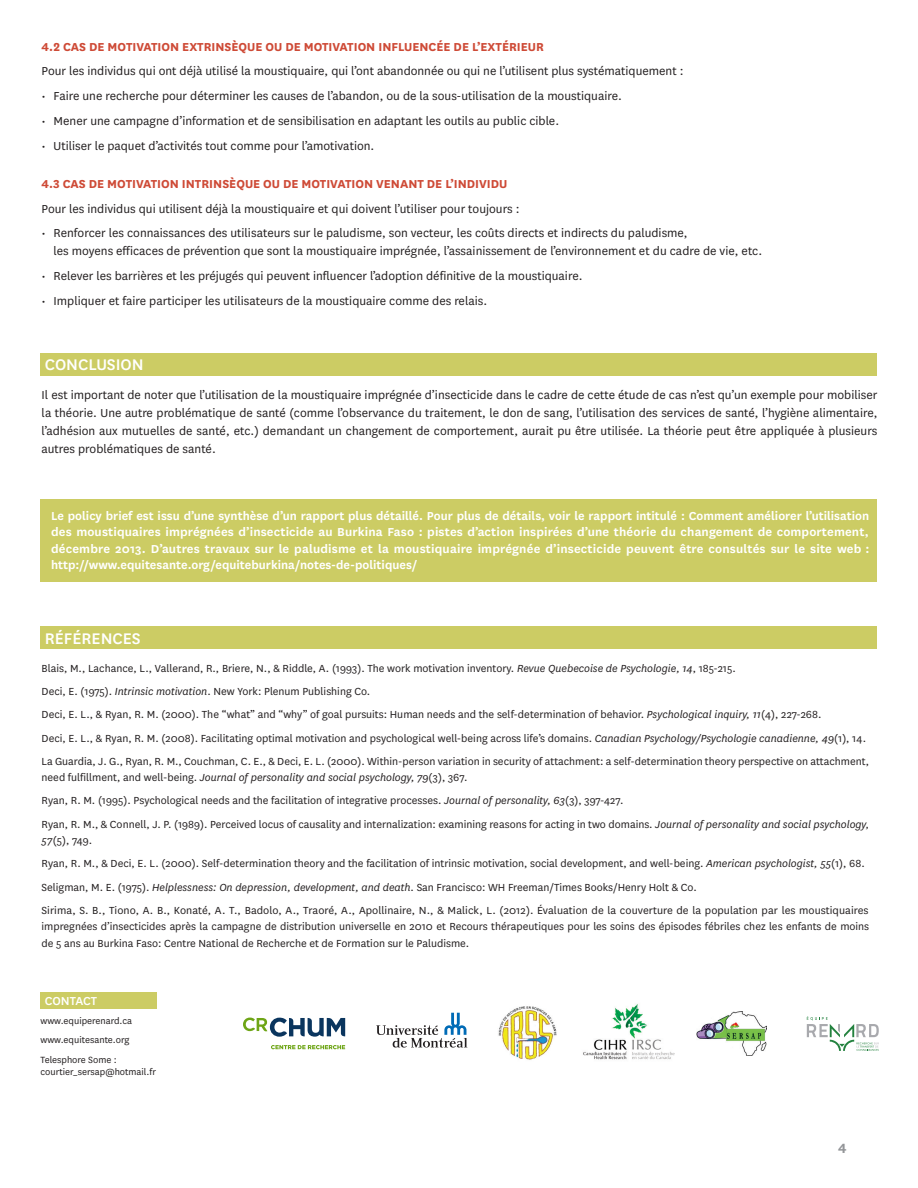
<style>
.page{position:relative;width:918px;height:1188px;background:#fff}
.page>*{position:absolute;margin:0;border:0;box-sizing:border-box;transform-origin:0 0}
.t1{font:500 18px "National";color:#fff}
.t2{font:700 15px "National";color:#939598}
.Texte_courant{font:13.5px/18px "National";color:#231f20;text-align:justify}
.Texte_courant-2{font:600 13.5px/16.2px "National";color:#fff;text-align:justify}
.Texte_courant-3{font:700 13.5px "National";color:#ce4a36}
.t3{font:500 13.5px "National";color:#fff}
.Texte_courant-4{font:12px/16.5px "National";color:#231f20}
.Texte_courant-5{font:10.5px/12.6px "National";color:#231f20}
.s1{font-style:italic}
</style>
<div class="page">
<div style="left:40px;top:353px;width:838px;height:22px;background:#cccc64"></div>
<div style="left:40px;top:499px;width:838px;height:83px;background:#cccc64"></div>
<div style="left:40px;top:627px;width:838px;height:22px;background:#cccc64"></div>
<div style="left:40px;top:993px;width:117px;height:16px;background:#cccc64"></div>
<img style="left:583px;top:1004px;width:92px;height:56px">
<svg style="left:271px;top:1045px;width:74px;height:4px"></svg>
<svg style="left:243px;top:1018px;width:102px;height:19px"></svg>
<img style="left:498px;top:1006px;width:59px;height:54px">
<svg style="left:376px;top:1013px;width:91px;height:35px"></svg>
<img style="left:697px;top:1011px;width:70px;height:45px">
<svg style="left:807px;top:1016px;width:72px;height:35px"></svg>
<p class="Texte_courant-3" style="left:42px;top:37px;width:504px">4.2 CAS DE MOTIVATION EXTRINSÈQUE OU DE MOTIVATION INFLUENCÉE DE L’EXTÉRIEUR</p>
<p class="Texte_courant" style="left:42px;top:62px;width:643px">Pour les individus qui ont déjà utilisé la moustiquaire, qui l’ont abandonnée ou qui ne l’utilisent plus systématiquement :</p>
<p class="Texte_courant" style="left:42px;top:86px;width:582px">• Faire une recherche pour déterminer les causes de l’abandon, ou de la sous-utilisation de la moustiquaire.</p>
<p class="Texte_courant" style="left:42px;top:111px;width:519px">• Mener une campagne d’information et de sensibilisation en adaptant les outils au public cible.</p>
<p class="Texte_courant" style="left:42px;top:136px;width:334px">• Utiliser le paquet d’activités tout comme pour l’amotivation.</p>
<p class="Texte_courant-3" style="left:42px;top:174px;width:467px">4.3 CAS DE MOTIVATION INTRINSÈQUE OU DE MOTIVATION VENANT DE L’INDIVIDU</p>
<p class="Texte_courant" style="left:42px;top:199px;width:479px">Pour les individus qui utilisent déjà la moustiquaire et qui doivent l’utiliser pour toujours :</p>
<p class="Texte_courant" style="left:54px;top:224px;width:710px;text-indent:-12px">• Renforcer les connaissances des utilisateurs sur le paludisme, son vecteur, les coûts directs et indirects du paludisme,<br>les moyens efficaces de prévention que sont la moustiquaire imprégnée, l’assainissement de l’environnement et du cadre de vie, etc.</p>
<p class="Texte_courant" style="left:42px;top:266px;width:542px">• Relever les barrières et les préjugés qui peuvent influencer l’adoption définitive de la moustiquaire.</p>
<p class="Texte_courant" style="left:42px;top:291px;width:447px">• Impliquer et faire participer les utilisateurs de la moustiquaire comme des relais.</p>
<p class="t1" style="left:45px;top:352px;width:100px">CONCLUSION</p>
<p class="Texte_courant" style="left:42px;top:385px;width:837px">Il est important de noter que l’utilisation de la moustiquaire imprégnée d’insecticide dans le cadre de cette étude de cas n’est qu’un exemple pour mobiliser la théorie. Une autre problématique de santé (comme l’observance du traitement, le don de sang, l’utilisation des services de santé, l’hygiène alimentaire, l’adhésion aux mutuelles de santé, etc.) demandant un changement de comportement, aurait pu être utilisée. La théorie peut être appliquée à plusieurs autres problématiques de santé.</p>
<p class="Texte_courant-2" style="left:51px;top:507px;width:820px">Le policy brief est issu d’une synthèse d’un rapport plus détaillé. Pour plus de détails, voir le rapport intitulé : Comment améliorer l’utilisation des moustiquaires imprégnées d’insecticide au Burkina Faso : pistes d’action inspirées d’une théorie du changement de comportement, décembre 2013. D’autres travaux sur le paludisme et la moustiquaire imprégnée d’insecticide peuvent être consultés sur le site web : http://www.equitesante.org/equiteburkina/notes-de-politiques/</p>
<p class="t1" style="left:45px;top:626px;width:98px">RÉFÉRENCES</p>
<p class="Texte_courant-4" style="left:42px;top:660px;width:696px">Blais, M., Lachance, L., Vallerand, R., Briere, N., &amp; Riddle, A. (1993). The work motivation inventory. <span class="s1">Revue Quebecoise de Psychologie, 14</span>, 185-215.</p>
<p class="Texte_courant-4" style="left:42px;top:683px;width:330px">Deci, E. (1975). <span class="s1">Intrinsic motivation</span>. New York: Plenum Publishing Co.</p>
<p class="Texte_courant-4" style="left:42px;top:706px;width:781px">Deci, E. L., &amp; Ryan, R. M. (2000). The “what” and “why” of goal pursuits: Human needs and the self-determination of behavior. <span class="s1">Psychological inquiry, 11</span>(4), 227-268.</p>
<p class="Texte_courant-4" style="left:42px;top:729px;width:826px">Deci, E. L., &amp; Ryan, R. M. (2008). Facilitating optimal motivation and psychological well-being across life’s domains. <span class="s1">Canadian Psychology/Psychologie canadienne, 49</span>(1), 14.</p>
<p class="Texte_courant-4" style="left:42px;top:752px;width:829px">La Guardia, J. G., Ryan, R. M., Couchman, C. E., &amp; Deci, E. L. (2000). Within-person variation in security of attachment: a self-determination theory perspective on attachment, need fulfillment, and well-being. <span class="s1">Journal of personality and social psychology, 79</span>(3), 367.</p>
<p class="Texte_courant-4" style="left:42px;top:792px;width:583px">Ryan, R. M. (1995). Psychological needs and the facilitation of integrative processes. <span class="s1">Journal of personality, 63</span>(3), 397-427.</p>
<p class="Texte_courant-4" style="left:42px;top:815px;width:829px">Ryan, R. M., &amp; Connell, J. P. (1989). Perceived locus of causality and internalization: examining reasons for acting in two domains. <span class="s1">Journal of personality and social psychology,<br>57</span>(5), 749.</p>
<p class="Texte_courant-4" style="left:42px;top:855px;width:825px">Ryan, R. M., &amp; Deci, E. L. (2000). Self-determination theory and the facilitation of intrinsic motivation, social development, and well-being. <span class="s1">American psychologist, 55</span>(1), 68.</p>
<p class="Texte_courant-4" style="left:42px;top:878px;width:657px">Seligman, M. E. (1975). <span class="s1">Helplessness: On depression, development, and death</span>. San Francisco: WH Freeman/Times Books/Henry Holt &amp; Co.</p>
<p class="Texte_courant-4" style="left:42px;top:901px;width:829px;text-align:justify">Sirima, S. B., Tiono, A. B., Konaté, A. T., Badolo, A., Traoré, A., Apollinaire, N., &amp; Malick, L. (2012). Évaluation de la couverture de la population par les moustiquaires impregnées d’insecticides après la campagne de distribution universelle en 2010 et Recours thérapeutiques pour les soins des épisodes fébriles chez les enfants de moins de 5 ans au Burkina Faso: Centre National de Recherche et de Formation sur le Paludisme.</p>
<p class="t3" style="left:45px;top:992px;width:54px">CONTACT</p>
<p class="Texte_courant-5" style="left:40px;top:1014px;width:93px">www.equiperenard.ca</p>
<p class="Texte_courant-5" style="left:40px;top:1033px;width:91px">www.equitesante.org</p>
<p class="Texte_courant-5" style="left:40px;top:1053px;width:117px">Telesphore Some : courtier_sersap@hotmail.fr</p>
<p class="t2" style="left:838px;top:1135px;width:10px">4</p>
</div>
